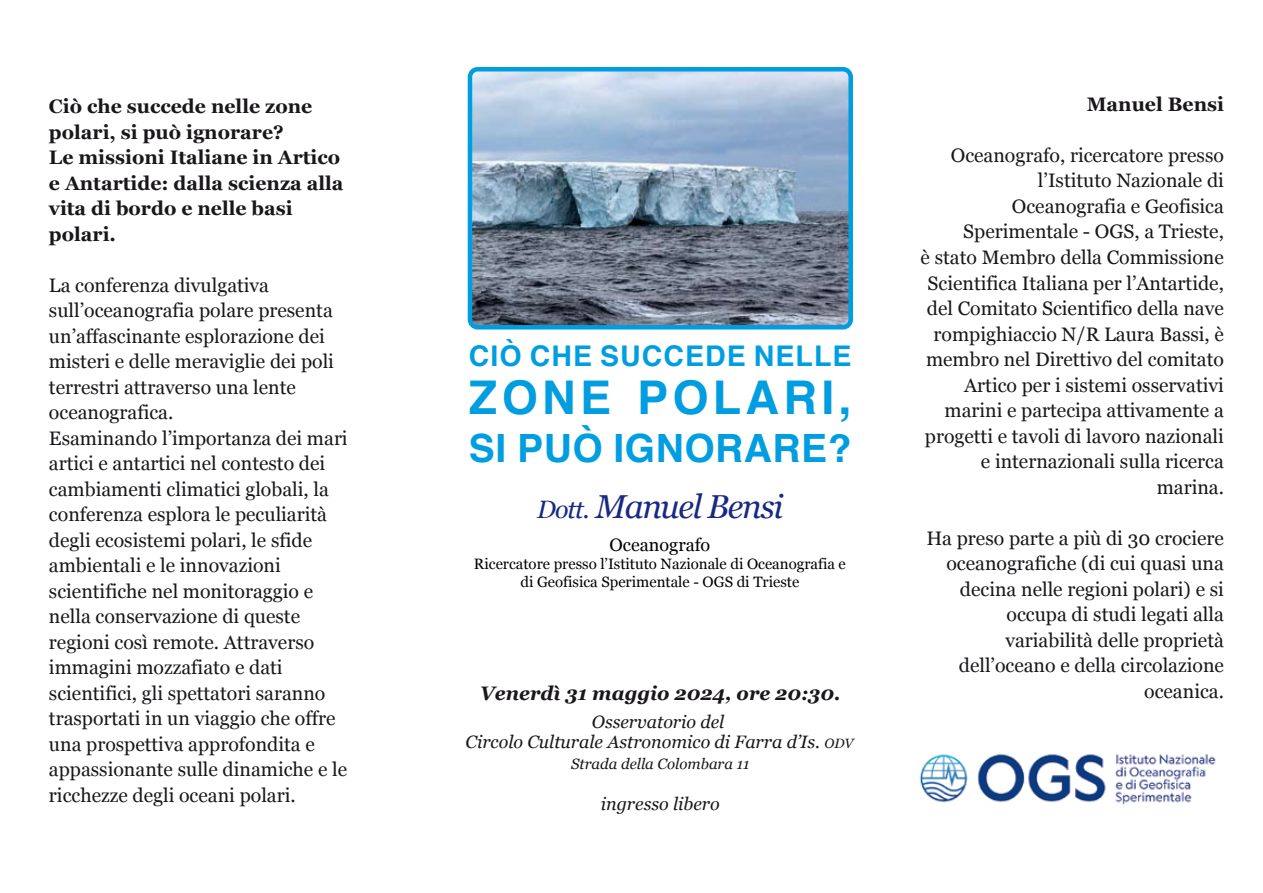
<style>
.page{position:relative;width:1263px;height:893px;background:#fff}
.page>*{position:absolute;margin:0;border:0;box-sizing:border-box;transform-origin:0 0}
.t1{font:700 46.5px "Helvetica";letter-spacing:.095em;color:#009ee0}
.t2{font:700 39px "Helvetica";letter-spacing:.015em;color:#009ee0}
.t3{font:italic 33.15px "Georgia";letter-spacing:-.04em;color:#172983}
.t4{font:700 28.5px "Helvetica";letter-spacing:.04em;color:#009ee0}
.t5{font:19.5px/25.5px "Georgia";color:#1a171b;text-align:right}
.t6{font:700 19.5px/25.5px "Georgia";color:#1a171b}
.t7{font:italic 700 19.5px "Georgia";color:#1a171b}
.t8{font:italic 18px "Georgia";color:#1a171b}
.t9{font:18px "Georgia";color:#000}
.t10{font:15px/18px "Georgia";color:#000;text-align:center}
.t11{font:italic 15px "Georgia";color:#1a171b}
.s1{font-size:25.05px}
.s2{font-size:13.5px}
</style>
<div class="page">
<img style="left:473px;top:72px;width:375px;height:253px">
<div style="left:468px;top:67px;width:385px;height:263px;border:4px solid #009ee0;border-radius:8px"></div>
<img style="left:920px;top:754px;width:296px;height:51px">
<p class="t6" style="left:49px;top:93px;width:296px">Ciò che succede nelle zone polari, si può ignorare?<br>Le missioni Italiane in Artico e Antartide: dalla scienza alla vita di bordo e nelle basi polari.</p>
<p class="t5" style="left:49px;top:271px;width:300px;text-align:left">La conferenza divulgativa sull’oceanografia polare presenta un’affascinante esplorazione dei misteri e delle meraviglie dei poli terrestri attraverso una lente oceanografica.<br>Esaminando l’importanza dei mari artici e antartici nel contesto dei cambiamenti climatici globali, la conferenza esplora le peculiarità degli ecosistemi polari, le sfide ambientali e le innovazioni scientifiche nel monitoraggio e nella conservazione di queste regioni così remote. Attraverso immagini mozzafiato e dati scientifici, gli spettatori saranno trasportati in un viaggio che offre una prospettiva approfondita e appassionante sulle dinamiche e le ricchezze degli oceani polari.</p>
<h3 class="t4" style="left:469px;top:333px;width:384px">CIÒ CHE SUCCEDE NELLE</h3>
<h1 class="t1" style="left:469px;top:360px;width:384px">ZONE POLARI,</h1>
<h2 class="t2" style="left:469px;top:417px;width:384px">SI PUÒ IGNORARE?</h2>
<h3 class="t3" style="left:537px;top:482px;width:247px"><span class="s1">Dott.</span> Manuel Bensi</h3>
<p class="t9" style="left:609px;top:532px;width:102px">Oceanografo</p>
<p class="t10" style="left:474px;top:554px;width:373px">Ricercatore presso l’Istituto Nazionale di Oceanografia e di Geofisica Sperimentale - OGS di Trieste</p>
<p class="t7" style="left:480px;top:678px;width:362px">Venerdì 31 maggio 2024, ore 20:30.</p>
<p class="t8" style="left:592px;top:709px;width:134px">Osservatorio del</p>
<p class="t11" style="left:571px;top:753px;width:180px">Strada della Colombara 11</p>
<p class="t8" style="left:601px;top:790px;width:121px">ingresso libero</p>
<p class="t8" style="left:465px;top:729px;width:389px">Circolo Culturale Astronomico di Farra d’Is. <span class="s2">ODV</span></p>
<p class="t6" style="left:1087px;top:90px;width:139px">Manuel Bensi</p>
<p class="t5" style="left:921px;top:142px;width:305px">Oceanografo, ricercatore presso l’Istituto Nazionale di<br>Oceanografia e Geofisica<br>Sperimentale - OGS, a Trieste,<br>è stato Membro della Commissione<br>Scientifica Italiana per l’Antartide, del Comitato Scientifico della nave rompighiaccio N/R Laura Bassi, è membro nel Direttivo del comitato<br>Artico per i sistemi osservativi marini e partecipa attivamente a progetti e tavoli di lavoro nazionali e internazionali sulla ricerca marina.</p>
<p class="t5" style="left:926px;top:524px;width:299px">Ha preso parte a più di 30 crociere oceanografiche (di cui quasi una decina nelle regioni polari) e si occupa di studi legati alla variabilità delle proprietà dell’oceano e della circolazione oceanica.</p>
</div>
